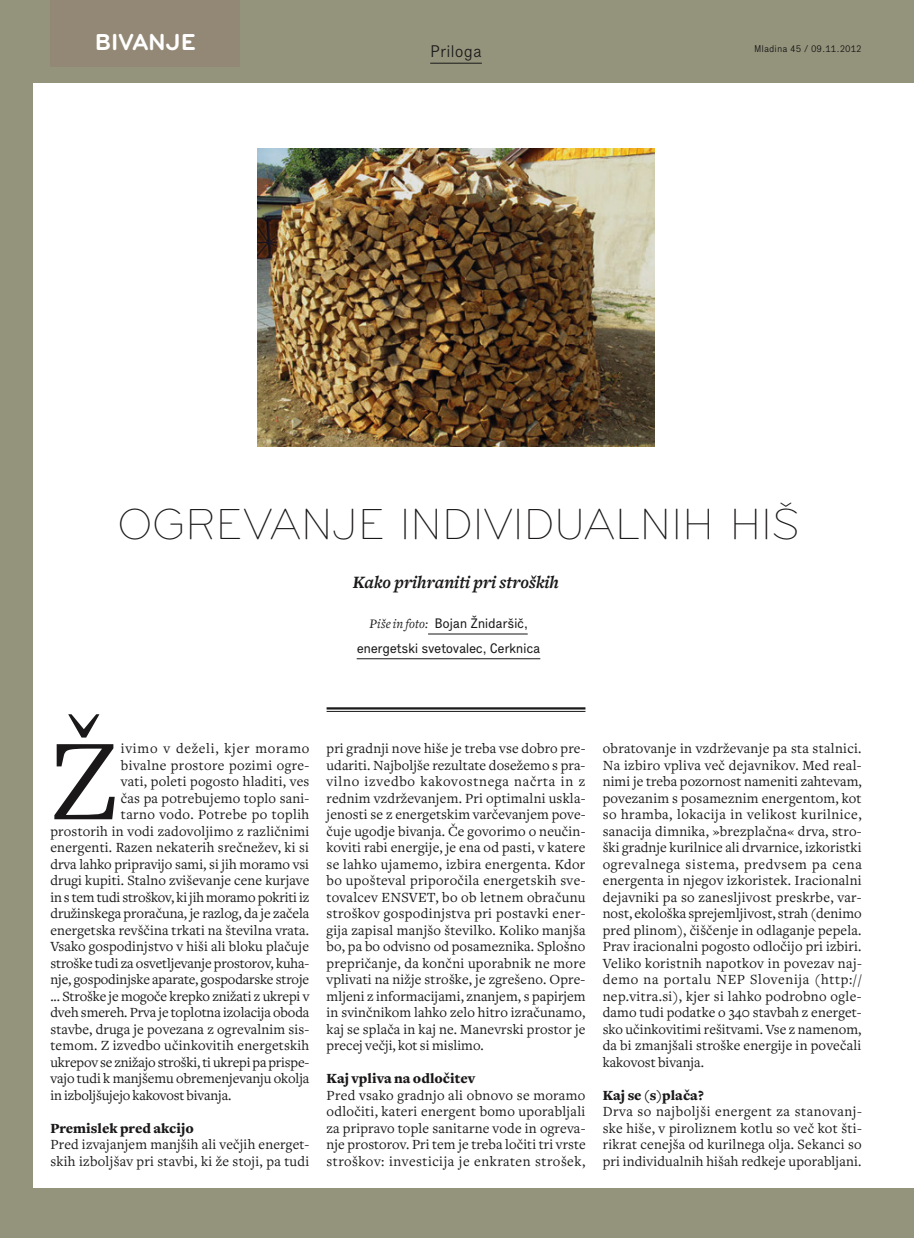
<style>
.page{position:relative;width:914px;height:1238px;background:#fff}
.page>*{position:absolute;margin:0;border:0;box-sizing:border-box;transform-origin:0 0}
.t1{font:120.15px "Freight Body ML";color:#1a1818}
.t2{font:300 45px "Bryant CE";letter-spacing:-.025em;color:#1a1818}
.t3{font:700 24px "Bryant CE";letter-spacing:-.02em;color:#fff}
.t4{font:italic 700 18px "Freight Text ML";color:#1a1818}
.t5{font:300 16.5px "Executive ML";color:#1a1818}
.t6{font:14.55px/16.5px "Freight Body ML";letter-spacing:.01em;color:#1a1818}
.t7{font:14.55px "Freight Body ML";letter-spacing:-.01em;color:#1a1818}
.t8{font:14.55px "Freight Body ML";letter-spacing:.03em;color:#1a1818}
.t9{font:14.55px "Freight Body ML";letter-spacing:.05em;color:#1a1818}
.t10{font:13.5px/24.8px "Executive ML";letter-spacing:-.03em;color:#1a1818;text-align:center}
.t11{font:300 9.6px "Executive ML";color:#100f10}
.s1{font-family:"Freight Text ML";font-style:italic}
.s2{font-family:"Freight Text ML";font-weight:900}
</style>
<div class="page">
<div style="left:0;top:0;width:913px;height:1238px;background:#94947d"></div>
<div style="left:33px;top:83px;width:880px;height:1105px;background:#fff"></div>
<img style="left:257px;top:149px;width:397px;height:297px">
<div style="left:50px;top:0;width:190px;height:67px;background:#938875"></div>
<hr style="left:430px;top:63px;width:52px;height:1px;background:#1a1818">
<hr style="left:428px;top:634px;width:99px;height:1px;background:#1a1818">
<hr style="left:357px;top:658px;width:183px;height:1px;background:#1a1818">
<hr style="left:326px;top:707px;width:259px;height:2px;background:#1a1818">
<hr style="left:326px;top:711px;width:259px;height:1px;background:#1a1818">
<p class="t3" style="left:95px;top:29px;width:103px">BIVANJE</p>
<p class="t5" style="left:430px;top:42px;width:53px">Priloga</p>
<p class="t11" style="left:754px;top:43px;width:109px">Mladina 45 / 09.11.2012</p>
<p class="t2" style="left:117px;top:499px;width:678px">OGREVANJE IN DIVIDUALN IH HIŠ</p>
<p class="t4" style="left:353px;top:572px;width:208px">Kako prihraniti pri stroških</p>
<p class="t10" style="left:357px;top:611px;width:185px"><span class="s1">Piše in foto:</span> Bojan Žnidaršič, energetski svetovalec, Cerknica</p>
<p class="t1" style="left:50px;top:708px;width:68px">Ž</p>
<p class="t9" style="left:121px;top:740px;width:190px">ivimo v deželi, kjer moramo</p>
<p class="t8" style="left:121px;top:756px;width:190px">bivalne prostore pozimi ogre-</p>
<p class="t6" style="left:121px;top:773px;width:190px">vati, poleti pogosto hladiti, ves</p>
<p class="t6" style="left:121px;top:790px;width:190px">čas pa potrebujemo toplo sani-</p>
<p class="t8" style="left:121px;top:806px;width:190px">tarno vodo. Potrebe po toplih</p>
<p class="t6" style="left:50px;top:823px;width:260px">prostorih in vodi zadovoljimo z različnimi</p>
<p class="t6" style="left:50px;top:839px;width:260px">energenti. Razen nekaterih srečnežev, ki si</p>
<p class="t6" style="left:50px;top:856px;width:260px">drva lahko pripravijo sami, si jih moramo vsi</p>
<p class="t6" style="left:50px;top:872px;width:260px">drugi kupiti. Stalno zviševanje cene kurjave</p>
<p class="t7" style="left:50px;top:888px;width:260px">in s tem tudi stroškov, ki jih moramo pokriti iz</p>
<p class="t6" style="left:50px;top:905px;width:260px">družinskega proračuna, je razlog, da je začela</p>
<p class="t6" style="left:50px;top:922px;width:260px">energetska revščina trkati na številna vrata.</p>
<p class="t6" style="left:50px;top:938px;width:260px">Vsako gospodinjstvo v hiši ali bloku plačuje</p>
<p class="t7" style="left:50px;top:954px;width:260px">stroške tudi za osvetljevanje prostorov, kuha-</p>
<p class="t7" style="left:50px;top:971px;width:260px">nje, gospodinjske aparate, gospodarske stroje</p>
<p class="t6" style="left:50px;top:988px;width:260px">... Stroške je mogoče krepko znižati z ukrepi v</p>
<p class="t7" style="left:50px;top:1004px;width:260px">dveh smereh. Prva je toplotna izolacija oboda</p>
<p class="t6" style="left:50px;top:1021px;width:260px">stavbe, druga je povezana z ogrevalnim sis-</p>
<p class="t6" style="left:50px;top:1037px;width:260px">temom. Z izvedbo učinkovitih energetskih</p>
<p class="t7" style="left:50px;top:1053px;width:260px">ukrepov se znižajo stroški, ti ukrepi pa prispe-</p>
<p class="t6" style="left:50px;top:1070px;width:260px">vajo tudi k manjšemu obremenjevanju okolja</p>
<p class="t7" style="left:50px;top:1086px;width:182px">in izboljšujejo kakovost bivanja.</p>
<p class="t6" style="left:50px;top:1120px;width:260px"><span class="s2">Premislek pred akcijo<br></span>Pred izvajanjem manjših ali večjih energet&shy;skih izboljšav pri stavbi, ki že stoji, pa tudi</p>
<p class="t6" style="left:326px;top:740px;width:260px;text-align:justify">pri gradnji nove hiše je treba vse dobro pre&shy;udariti. Najboljše rezultate dosežemo s pra&shy;vilno izvedbo kakovostnega načrta in z rednim vzdrževanjem. Pri optimalni uskla&shy;jenosti se z energetskim varčevanjem pove&shy;čuje ugodje bivanja. Če govorimo o neučin&shy;koviti rabi energije, je ena od pasti, v katere se lahko ujamemo, izbira energenta. Kdor bo upošteval priporočila energetskih sve&shy;tovalcev ENSVET, bo ob letnem obračunu stroškov gospodinjstva pri postavki ener&shy;gija zapisal manjšo številko. Koliko manjša bo, pa bo odvisno od posameznika. Splošno prepričanje, da končni uporabnik ne more vplivati na nižje stroške, je zgrešeno. Opre&shy;mljeni z informacijami, znanjem, s papirjem in svinčnikom lahko zelo hitro izračunamo, kaj se splača in kaj ne. Manevrski prostor je precej večji, kot si mislimo.</p>
<p class="t6" style="left:326px;top:1070px;width:260px"><span class="s2">Kaj vpliva na odločitev<br></span>Pred vsako gradnjo ali obnovo se moramo odločiti, kateri energent bomo uporabljali za pripravo tople sanitarne vode in ogreva&shy;nje prostorov. Pri tem je treba ločiti tri vrste stroškov: investicija je enkraten strošek,</p>
<p class="t6" style="left:602px;top:740px;width:260px;text-align:justify">obratovanje in vzdrževanje pa sta stalnici.<br>Na izbiro vpliva več dejavnikov. Med real&shy;nimi je treba pozornost nameniti zahtevam, povezanim s posameznim energentom, kot so hramba, lokacija in velikost kurilnice, sanacija dimnika, »brezplačna« drva, stro&shy;ški gradnje kurilnice ali drvarnice, izkoristki ogrevalnega sistema, predvsem pa cena energenta in njegov izkoristek. Iracionalni dejavniki pa so zanesljivost preskrbe, var&shy;nost, ekološka sprejemljivost, strah (denimo pred plinom), čiščenje in odlaganje pepela.<br>Prav iracionalni pogosto odločijo pri izbiri.<br>Veliko koristnih napotkov in povezav naj&shy;demo na portalu NEP Slovenija (http:// nep.vitra.si), kjer si lahko podrobno ogle&shy;damo tudi podatke o 340 stavbah z energet&shy;sko učinkovitimi rešitvami. Vse z namenom, da bi zmanjšali stroške energije in povečali kakovost bivanja.</p>
<p class="t6" style="left:602px;top:1087px;width:260px"><span class="s2">Kaj se (s)plača?<br></span>Drva so najboljši energent za stanovanj&shy;ske hiše, v piroliznem kotlu so več kot šti&shy;rikrat cenejša od kurilnega olja. Sekanci so pri individualnih hišah redkeje uporabljani.</p>
</div>
